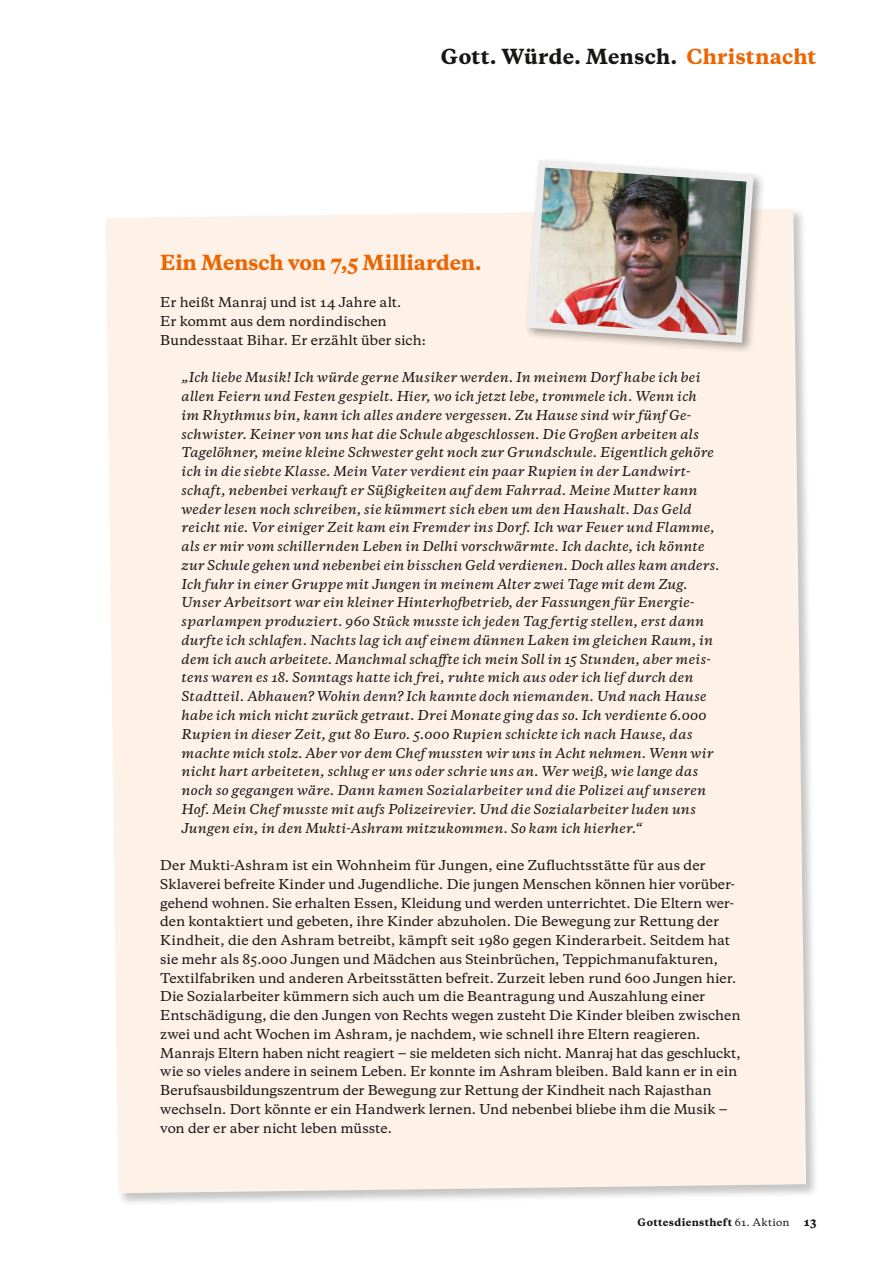
<style>
.page{position:relative;width:893px;height:1263px;background:#fff}
.page>*{position:absolute;margin:0;border:0;box-sizing:border-box;transform-origin:0 0}
.t1{font:800 19.5px "Galaxie Copernicus";letter-spacing:.01em;color:#181716}
.t2{font:800 19.5px "Galaxie Copernicus";letter-spacing:-.01em;color:#ec6500}
.t3{font:italic 500 12.75px/18.8px "Galaxie Copernicus";letter-spacing:.02em;color:#181716}
.t4{font:500 12.75px/18.8px "Galaxie Copernicus";color:#181716}
.t5{font:800 11.25px "Galaxie Copernicus";color:#181716}
.t6{font:800 9.75px "Galaxie Copernicus";letter-spacing:.035em;color:#181716}
.s1{color:#ec6500}
.s2{font-weight:500}
</style>
<div class="page">
<div style="left:105px;top:208px;width:714px;height:998px;background:#181716;opacity:.25"></div>
<div style="left:106px;top:209px;width:700px;height:984px;background:#fef1e7"></div>
<div style="left:524px;top:157px;width:241px;height:198px;background:#181716;opacity:.4"></div>
<img style="left:523px;top:157px;width:234px;height:189px">
<h1 class="t1" style="left:441px;top:43px;width:377px">Gott. Würde. Mensch. <span class="s1">Christnacht</span></h1>
<h1 class="t2" style="left:160px;top:250px;width:323px">Ein Mensch von 7,5 Milliarden.</h1>
<p class="t4" style="left:160px;top:293px;width:267px">Er heißt Manraj und ist 14 Jahre alt.<br>Er kommt aus dem nordindischen<br>Bundesstaat Bihar. Er erzählt über sich:</p>
<p class="t3" style="left:182px;top:368px;width:540px">„Ich liebe Musik! Ich würde gerne Musiker werden. In meinem Dorf habe ich bei allen Feiern und Festen gespielt. Hier, wo ich jetzt lebe, trommele ich. Wenn ich<br>im Rhythmus bin, kann ich alles andere vergessen. Zu Hause sind wir fünf Ge&shy;schwister. Keiner von uns hat die Schule abgeschlossen. Die Großen arbeiten als Tagelöhner, meine kleine Schwester geht noch zur Grundschule. Eigentlich gehöre ich in die siebte Klasse. Mein Vater verdient ein paar Rupien in der Landwirt&shy;schaft, nebenbei verkauft er Süßigkeiten auf dem Fahrrad. Meine Mutter kann weder lesen noch schreiben, sie kümmert sich eben um den Haushalt. Das Geld reicht nie. Vor einiger Zeit kam ein Fremder ins Dorf. Ich war Feuer und Flamme, als er mir vom schillernden Leben in Delhi vorschwärmte. Ich dachte, ich könnte zur Schule gehen und nebenbei ein bisschen Geld verdienen. Doch alles kam anders.<br>Ich fuhr in einer Gruppe mit Jungen in meinem Alter zwei Tage mit dem Zug.<br>Unser Arbeitsort war ein kleiner Hinterhofbetrieb, der Fassungen für Energie&shy;sparlampen produziert. 960 Stück musste ich jeden Tag fertig stellen, erst dann durfte ich schlafen. Nachts lag ich auf einem dünnen Laken im gleichen Raum, in dem ich auch arbeitete. Manchmal schaffte ich mein Soll in 15 Stunden, aber meis&shy;tens waren es 18. Sonntags hatte ich frei, ruhte mich aus oder ich lief durch den Stadtteil. Abhauen? Wohin denn? Ich kannte doch niemanden. Und nach Hause habe ich mich nicht zurück getraut. Drei Monate ging das so. Ich verdiente 6.000<br>Rupien in dieser Zeit, gut 80 Euro. 5.000 Rupien schickte ich nach Hause, das machte mich stolz. Aber vor dem Chef mussten wir uns in Acht nehmen. Wenn wir nicht hart arbeiteten, schlug er uns oder schrie uns an. Wer weiß, wie lange das noch so gegangen wäre. Dann kamen Sozialarbeiter und die Polizei auf unseren Hof. Mein Chef musste mit aufs Polizeirevier. Und die Sozialarbeiter luden uns Jungen ein, in den Mukti-Ashram mitzukommen. So kam ich hierher.“</p>
<p class="t4" style="left:160px;top:856px;width:582px">Der Mukti-Ashram ist ein Wohnheim für Jungen, eine Zufluchtsstätte für aus der Sklaverei befreite Kinder und Jugendliche. Die jungen Menschen können hier vorüber&shy;gehend wohnen. Sie erhalten Essen, Kleidung und werden unterrichtet. Die Eltern wer&shy;den kontaktiert und gebeten, ihre Kinder abzuholen. Die Bewegung zur Rettung der Kindheit, die den Ashram betreibt, kämpft seit 1980 gegen Kinderarbeit. Seitdem hat sie mehr als 85.000 Jungen und Mädchen aus Steinbrüchen, Teppichmanufakturen, Textilfabriken und anderen Arbeitsstätten befreit. Zurzeit leben rund 600 Jungen hier.<br>Die Sozialarbeiter kümmern sich auch um die Beantragung und Auszahlung einer Entschädigung, die den Jungen von Rechts wegen zusteht Die Kinder bleiben zwischen zwei und acht Wochen im Ashram, je nachdem, wie schnell ihre Eltern reagieren.<br>Manrajs Eltern haben nicht reagiert ‒ sie meldeten sich nicht. Manraj hat das geschluckt, wie so vieles andere in seinem Leben. Er konnte im Ashram bleiben. Bald kann er in ein Berufsausbildungszentrum der Bewegung zur Rettung der Kindheit nach Rajasthan wechseln. Dort könnte er ein Handwerk lernen. Und nebenbei bliebe ihm die Musik ‒ von der er aber nicht leben müsste.</p>
<p class="t6" style="left:638px;top:1216px;width:153px">Gottesdienstheft <span class="s2">61. Aktion</span></p>
<p class="t5" style="left:804px;top:1214px;width:14px">13</p>
</div>
